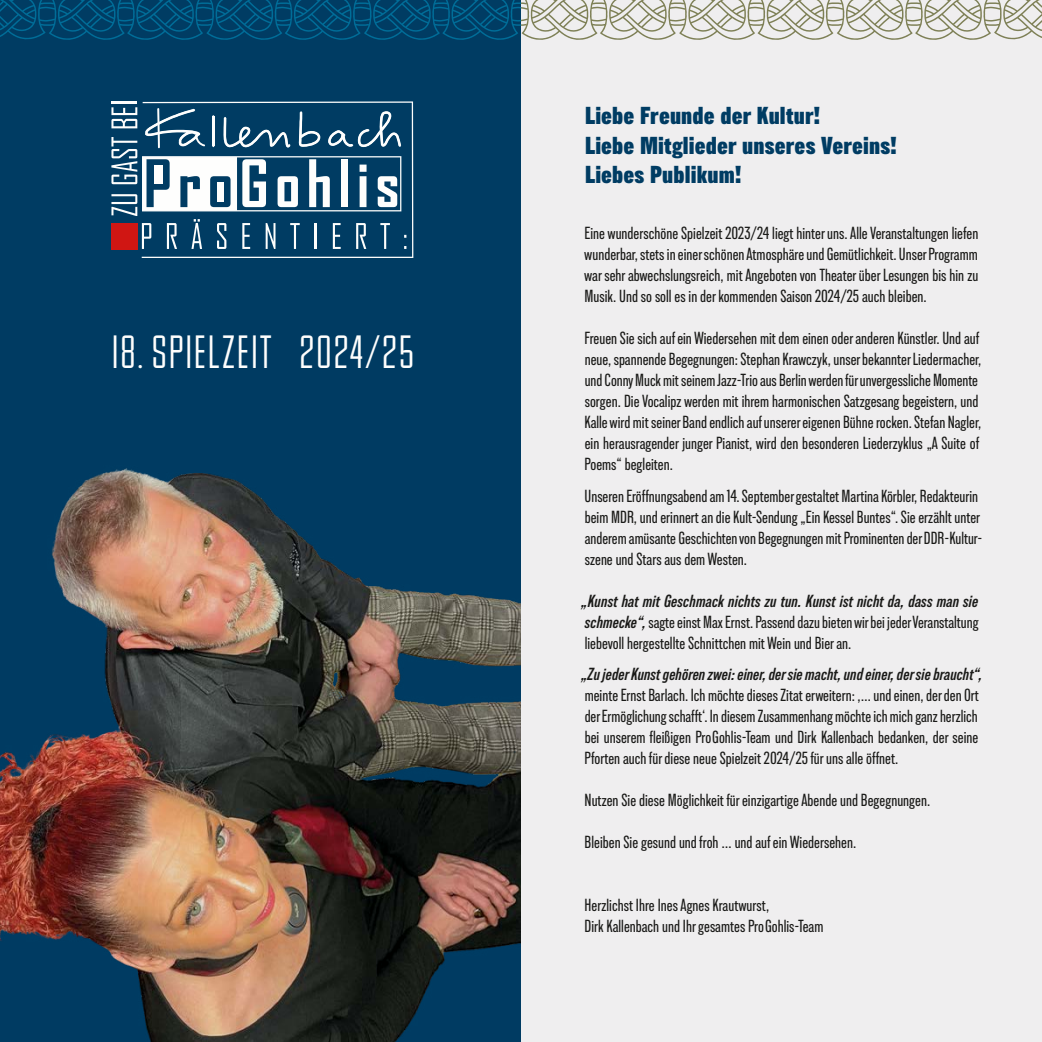
<style>
.page{position:relative;width:1042px;height:1042px;background:#fff}
.page>*{position:absolute;margin:0;border:0;box-sizing:border-box;transform-origin:0 0}
.t1{font:49px "Baucher Got URW Ext";letter-spacing:.02em;color:#fefefd}
.t2{font:900 condensed 24.5px/29.4px "Lorimer No 2";letter-spacing:.005em;color:#003c63}
.t3{font:500 condensed 17.5px/21px "Lorimer No 2";color:#1a1a18}
.t4{font:17.5px "Lorimer No 2 Condensed Semibold Ital";color:#1a1a18}
.s1{font-family:"Lorimer No 2 Condensed Semibold Ital";font-weight:400;font-stretch:normal}
</style>
<div class="page">
<div style="left:521px;top:0;width:521px;height:1042px;background:#efeeef"></div>
<div style="left:0;top:0;width:521px;height:1042px;background:#003c63"></div>
<svg style="left:0;top:0;width:1042px;height:40px"></svg>
<img style="left:0;top:468px;width:521px;height:574px">
<svg style="left:111px;top:101px;width:302px;height:157px"></svg>
<div style="left:111px;top:223px;width:27px;height:26px;background:#d01613"></div>
<h1 class="t1" style="left:112px;top:328px;width:305px">18. SPIELZEIT 2024/25</h1>
<h2 class="t2" style="left:585px;top:101px;width:313px">Liebe Freunde der Kultur!<br>Liebe Mitglieder unseres Vereins!<br>Liebes Publikum!</h2>
<p class="t3" style="left:584px;top:222px;width:396px;text-align:justify">Eine wunderschöne Spielzeit 2023/24 liegt hinter uns. Alle Veranstaltungen liefen wunderbar, stets in einer schönen Atmosphäre und Gemütlichkeit. Unser Programm war sehr abwechslungsreich, mit Angeboten von Theater über Lesungen bis hin zu Musik. Und so soll es in der kommenden Saison 2024/25 auch bleiben.</p>
<p class="t3" style="left:584px;top:327px;width:398px">Freuen Sie sich auf ein Wiedersehen mit dem einen oder anderen Künstler. Und auf neue, spannende Begegnungen: Stephan Krawczyk, unser bekannter Liedermacher, und Conny Muck mit seinem Jazz-Trio aus Berlin werden für unvergessliche Momente sorgen. Die Vocalipz werden mit ihrem harmonischen Satzgesang begeistern, und Kalle wird mit seiner Band endlich auf unserer eigenen Bühne rocken. Stefan Nagler, ein herausragender junger Pianist, wird den besonderen Liederzyklus „A Suite of Poems“ begleiten.</p>
<p class="t3" style="left:584px;top:485px;width:399px">Unseren Eröffnungsabend am 14. September gestaltet Martina Körbler, Redakteurin beim MDR, und erinnert an die Kult-Sendung „Ein Kessel Buntes“. Sie erzählt unter anderem amüsante Geschichten von Begegnungen mit Prominenten der DDR-Kultur&shy;szene und Stars aus dem Westen.</p>
<p class="t4" style="left:582px;top:591px;width:398px">„Kunst hat mit Geschmack nichts zu tun. Kunst ist nicht da, dass man sie</p>
<p class="t3" style="left:585px;top:611px;width:395px"><span class="s1">schmecke“,</span>sagte einst Max Ernst. Passend dazu bieten wir bei jeder Veranstaltung liebevoll hergestellte Schnittchen mit Wein und Bier an.</p>
<p class="t4" style="left:582px;top:664px;width:402px">„Zu jeder Kunst gehören zwei: einer, der sie macht, und einer, der sie braucht“,</p>
<p class="t3" style="left:584px;top:684px;width:396px;text-align:justify">meinte Ernst Barlach. Ich möchte dieses Zitat erweitern: ,… und einen, der den Ort der Ermöglichung schafft‘. In diesem Zusammenhang möchte ich mich ganz herzlich bei unserem fleißigen ProGohlis-Team und Dirk Kallenbach bedanken, der seine Pforten auch für diese neue Spielzeit 2024/25 für uns alle öffnet.</p>
<p class="t3" style="left:584px;top:789px;width:347px">Nutzen Sie diese Möglichkeit für einzigartige Abende und Begegnungen.</p>
<p class="t3" style="left:584px;top:831px;width:273px">Bleiben Sie gesund und froh … und auf ein Wiedersehen.</p>
<p class="t3" style="left:584px;top:894px;width:240px">Herzlichst Ihre Ines Agnes Krautwurst,<br>Dirk Kallenbach und Ihr gesamtes ProGohlis-Team</p>
</div>
